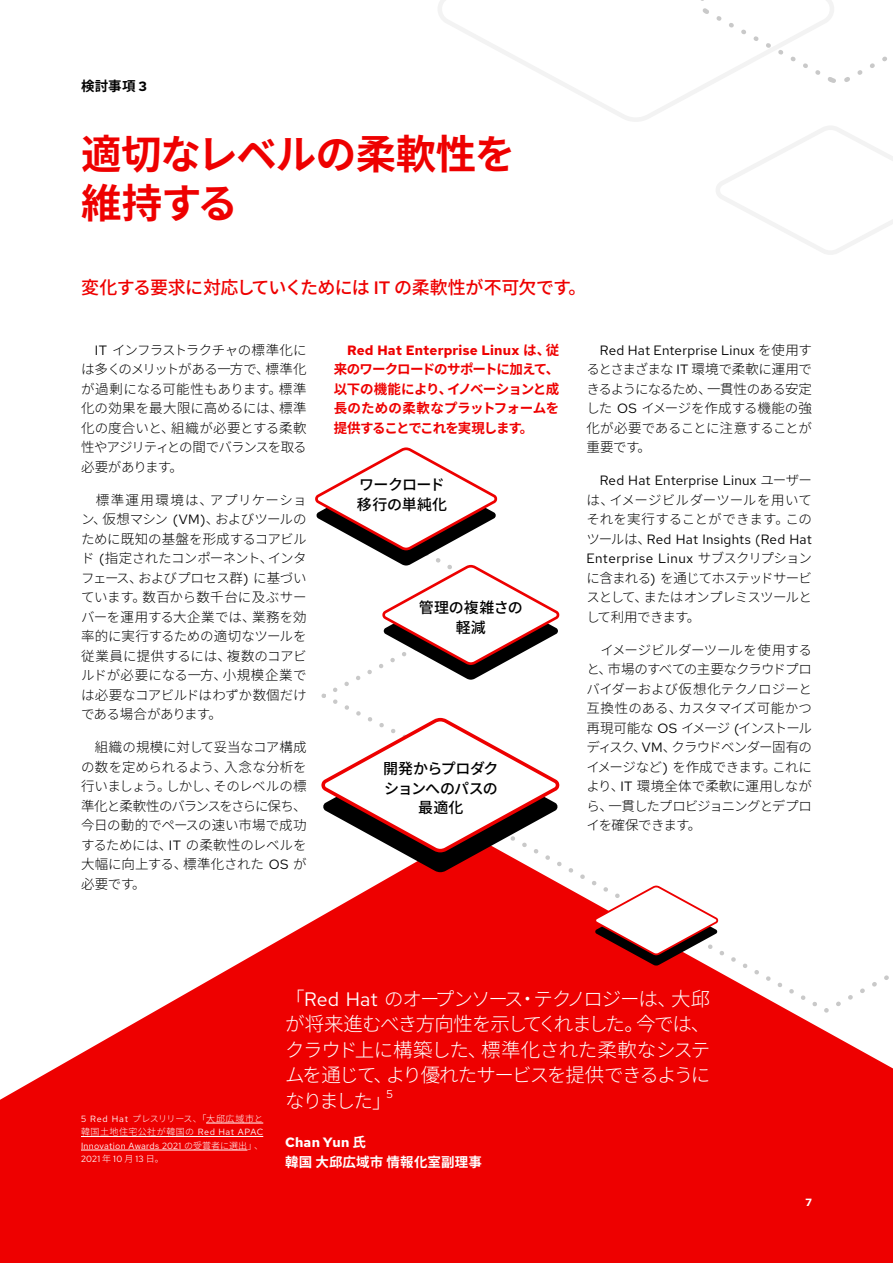
<style>
.page{position:relative;width:893px;height:1263px;background:#fff}
.page>*{position:absolute;margin:0;border:0;box-sizing:border-box;transform-origin:0 0}
.t1{font:700 40.5px/48.6px "Noto Sans JP";letter-spacing:-.025em;color:#e00}
.t2{font:300 19.5px/25.5px "Noto Sans JP";letter-spacing:-.07em;color:#fff;text-align:justify}
.t3{font:500 18px "Noto Sans JP";letter-spacing:-.035em;color:#e00}
.t4{font:500 15px/19.5px "Noto Sans JP";letter-spacing:-.02em;color:#000}
.t5{font:500 15px/19.5px "Noto Sans JP";color:#000;text-align:center}
.t6{font:300 13.5px/19.5px "Noto Sans JP";letter-spacing:-.03em;color:#000;text-align:justify}
.t7{font:13.5px/19.5px "Red Hat Text";letter-spacing:.02em;color:#000}
.t8{font:700 13.5px/19.5px "Noto Sans JP";letter-spacing:-.06em;color:#e00;text-align:justify}
.t9{font:300 13.5px/19.5px "Noto Sans JP";letter-spacing:.01em;color:#000}
.t10{font:700 13.5px "Red Hat Text";letter-spacing:.01em;color:#e00}
.t11{font:700 13.5px "Noto Sans JP";letter-spacing:.02em;color:#fff}
.t12{font:700 13.5px "Red Hat Text";letter-spacing:.015em;color:#fff}
.t13{font:700 13.5px "Noto Sans JP";color:#000}
.t14{font:11.4px "Red Hat Text";color:#fff}
.t15{font:700 10.5px "Red Hat Text";color:#fff}
.t16{font:300 9px/13.5px "Noto Sans JP";letter-spacing:.05em;color:#fff}
.t17{font:9px/13.5px "Red Hat Text";letter-spacing:.03em;color:#fff}
.s1{font-family:"Red Hat Text"}
.s2{font-family:"Red Hat Text";font-weight:400}
.s3{font-family:"Noto Sans JP"}
.s4{font-family:"Noto Sans JP";font-weight:300}
</style>
<div class="page">
<svg style="left:0;top:937px;width:285px;height:326px;fill:#e00"></svg>
<svg style="left:285px;top:861px;width:608px;height:402px;fill:#e00"></svg>
<svg style="left:315px;top:447px;width:244px;height:425px"></svg>
<svg style="left:594px;top:885px;width:124px;height:80px"></svg>
<hr style="left:206px;top:1123px;width:57px;height:1px;background:#fff">
<hr style="left:81px;top:1136px;width:182px;height:1px;background:#fff">
<hr style="left:81px;top:1150px;width:166px;height:1px;background:#fff">
<svg style="left:438px;top:0;width:270px;height:122px"></svg>
<svg style="left:716px;top:126px;width:177px;height:129px"></svg>
<svg style="left:697px;top:0;width:190px;height:86px"></svg>
<p class="t13" style="left:81px;top:78px;width:68px">検討事項 <span class="s1">3</span></p>
<h1 class="t1" style="left:81px;top:131px;width:436px">適切なレベルの柔軟性を維持する</h1>
<h3 class="t3" style="left:81px;top:277px;width:507px">変化する要求に対応していくためには <span class="s1">IT</span> の柔軟性が不可欠です。</h3>
<p class="t6" style="left:81px;top:340px;width:227px;text-indent:14px"><span class="s2">IT</span> インフラストラクチャの標準化には多くのメリットがある一方で、標準化が過剰になる可能性もあります。標準化の効果を最大限に高めるには、標準化の度合いと、組織が必要とする柔軟性やアジリティとの間でバランスを取る必要があります。</p>
<p class="t6" style="left:81px;top:490px;width:227px;text-indent:15px">標準運用環境は、アプリケーション、仮想マシン <span class="s2">(VM)</span>、およびツールのために既知の基盤を形成するコアビルド <span class="s2">(</span>指定されたコンポーネント、インタフェース、およびプロセス群<span class="s2">)</span> に基づいています。数百から数千台に及ぶサーバーを運用する大企業では、業務を効率的に実行するための適切なツールを従業員に提供するには、複数のコアビルドが必要になる一方、小規模企業では必要なコアビルドはわずか数個だけである場合があります。</p>
<p class="t6" style="left:81px;top:738px;width:227px;text-indent:14px">組織の規模に対して妥当なコア構成の数を定められるよう、入念な分析を行いましょう。しかし、そのレベルの標準化と柔軟性のバランスをさらに保ち、今日の動的でペースの速い市場で成功するためには、<span class="s2">IT</span> の柔軟性のレベルを大幅に向上する、標準化された <span class="s2">OS</span> が必要です。</p>
<p class="t10" style="left:347px;top:341px;width:214px">Red Hat Enterprise Linux <span class="s3">は、従</span></p>
<p class="t8" style="left:334px;top:360px;width:227px">来のワークロードのサポートに加えて、以下の機能により、イノベーションと成長のための柔軟なプラットフォームを提供することでこれを実現します。</p>
<p class="t4" style="left:357px;top:475px;width:92px">ワークロード移行の単純化</p>
<p class="t5" style="left:419px;top:598px;width:105px">管理の複雑さの軽減</p>
<p class="t4" style="left:383px;top:759px;width:117px;text-align:center">開発からプロダクションへのパスの最適化</p>
<p class="t7" style="left:600px;top:340px;width:214px">Red Hat Enterprise Linux <span class="s4">を使用す</span></p>
<p class="t6" style="left:586px;top:360px;width:227px">るとさまざまな <span class="s2">IT</span> 環境で柔軟に運用できるようになるため、一貫性のある安定した <span class="s2">OS</span> イメージを作成する機能の強化が必要であることに注意することが重要です。</p>
<p class="t7" style="left:600px;top:470px;width:214px">Red Hat Enterprise Linux <span class="s4">ユーザー</span></p>
<p class="t9" style="left:586px;top:490px;width:227px">は、イメージビルダーツールを用いてそれを実行することができます。この</p>
<p class="t7" style="left:586px;top:529px;width:227px"><span class="s4">ツールは、</span>Red Hat Insights (Red Hat<br>Enterprise Linux <span class="s4">サブスクリプション</span></p>
<p class="t6" style="left:586px;top:568px;width:227px">に含まれる<span class="s2">)</span> を通じてホステッドサービスとして、またはオンプレミスツールとして利用できます。</p>
<p class="t6" style="left:586px;top:640px;width:227px;text-indent:14px">イメージビルダーツールを使用すると、市場のすべての主要なクラウドプロバイダーおよび仮想化テクノロジーと互換性のある、カスタマイズ可能かつ再現可能な <span class="s2">OS</span> イメージ <span class="s2">(</span>インストールディスク、<span class="s2">VM</span>、クラウドベンダー固有のイメージなど<span class="s2">)</span> を作成できます。これにより、<span class="s2">IT</span> 環境全体で柔軟に運用しながら、一貫したプロビジョニングとデプロイを確保できます。</p>
<p class="t16" style="left:81px;top:1112px;width:184px"><span class="s2">5 Red Hat</span> プレスリリース、「大邱広域市と韓国土地住宅公社が韓国の <span class="s2">Red Hat APAC</span></p>
<p class="t17" style="left:81px;top:1139px;width:184px">Innovation Awards 2021 <span class="s4">の受賞者に選出」、<br></span>2021 <span class="s4">年</span> 10 <span class="s4">月</span> 13 <span class="s4">日。</span></p>
<h2 class="t2" style="left:285px;top:986px;width:427px">「<span class="s2">Red Hat</span> のオープンソース・テクノロジーは、大邱が将来進むべき方向性を示してくれました。今では、クラウド上に構築した、標準化された柔軟なシステムを通じて、より優れたサービスを提供できるようになりました」</h2>
<p class="t14" style="left:386px;top:1086px;width:8px">5</p>
<p class="t12" style="left:285px;top:1133px;width:82px">Chan Yun <span class="s3">氏</span></p>
<p class="t11" style="left:285px;top:1154px;width:198px">韓国大邱広域市情報化室副理事</p>
<p class="t15" style="left:805px;top:1195px;width:8px">7</p>
</div>
